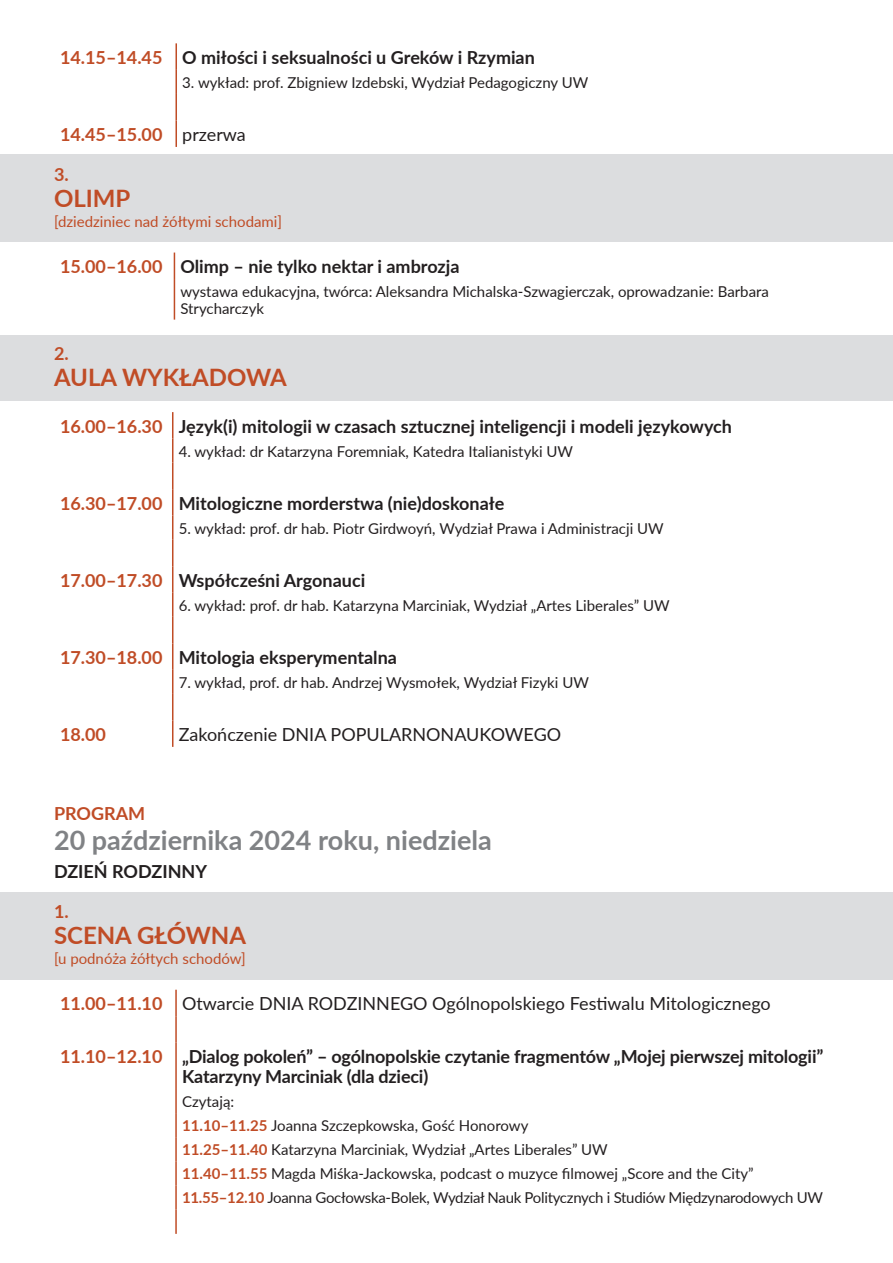
<style>
.page{position:relative;width:893px;height:1263px;background:#fff}
.page>*{position:absolute;margin:0;border:0;box-sizing:border-box;transform-origin:0 0}
.t1{font:700 27px "Lato";color:#808285}
.t2{font:700 24px "Lato";color:#c04c26}
.t3{font:700 18px/19.8px "Lato";color:#231f20}
.t4{font:700 18px "Lato";color:#c04c26}
.t5{font:18px "Lato";color:#231f20}
.t6{font:15px/16.5px "Lato";color:#231f20}
.t7{font:15px "Lato";letter-spacing:-.02em;color:#231f20}
.t8{font:15px "Lato";color:#c04c26}
.s1{font-weight:700;color:#c04c26}
</style>
<div class="page">
<div style="left:0;top:154px;width:893px;height:87px;background:#dcdddf"></div>
<div style="left:0;top:892px;width:893px;height:87px;background:#dcdddf"></div>
<div style="left:0;top:335px;width:893px;height:66px;background:#dcdddf"></div>
<hr style="left:175px;top:43px;width:2px;height:27px;background:#c04c26">
<hr style="left:175px;top:70px;width:2px;height:24px;background:#c04c26">
<hr style="left:175px;top:94px;width:2px;height:26px;background:#c04c26">
<hr style="left:175px;top:120px;width:2px;height:27px;background:#c04c26">
<svg style="left:174px;top:253px;width:1px;height:26px"></svg>
<hr style="left:174px;top:279px;width:1px;height:41px;background:#c04c26">
<svg style="left:172px;top:412px;width:1px;height:335px"></svg>
<hr style="left:175px;top:990px;width:2px;height:26px;background:#c04c26">
<hr style="left:175px;top:1016px;width:2px;height:27px;background:#c04c26">
<hr style="left:175px;top:1043px;width:2px;height:46px;background:#c04c26">
<hr style="left:175px;top:1089px;width:2px;height:24px;background:#c04c26">
<hr style="left:175px;top:1113px;width:2px;height:24px;background:#c04c26">
<hr style="left:175px;top:1137px;width:2px;height:24px;background:#c04c26">
<hr style="left:175px;top:1161px;width:2px;height:24px;background:#c04c26">
<hr style="left:175px;top:1185px;width:2px;height:24px;background:#c04c26">
<hr style="left:175px;top:1209px;width:2px;height:25px;background:#c04c26">
<p class="t4" style="left:60px;top:44px;width:104px">14.15–14.45</p>
<p class="t3" style="left:182px;top:47px;width:354px">O miłości i seksualności u Greków i Rzymian</p>
<p class="t6" style="left:182px;top:74px;width:408px">3. wykład: prof. Zbigniew Izdebski, Wydział Pedagogiczny UW</p>
<p class="t4" style="left:60px;top:121px;width:104px">14.45–15.00</p>
<p class="t5" style="left:182px;top:121px;width:65px">przerwa</p>
<p class="t4" style="left:54px;top:161px;width:16px">3.</p>
<p class="t2" style="left:54px;top:181px;width:78px">OLIMP</p>
<p class="t8" style="left:54px;top:211px;width:230px">[dziedziniec nad żółtymi schodami]</p>
<p class="t4" style="left:60px;top:253px;width:104px">15.00–16.00</p>
<p class="t3" style="left:180px;top:256px;width:281px">Olimp – nie tylko nektar i ambrozja</p>
<p class="t6" style="left:180px;top:283px;width:590px">wystawa edukacyjna, twórca: Aleksandra Michalska-Szwagierczak, oprowadzanie: Barbara<br>Strycharczyk</p>
<p class="t4" style="left:54px;top:340px;width:16px">2.</p>
<p class="t2" style="left:54px;top:360px;width:234px">AULA WYKŁADOWA</p>
<p class="t4" style="left:60px;top:413px;width:104px">16.00–16.30</p>
<p class="t3" style="left:179px;top:415px;width:555px">Język(i) mitologii w czasach sztucznej inteligencji i modeli językowych</p>
<p class="t6" style="left:179px;top:442px;width:396px">4. wykład: dr Katarzyna Foremniak, Katedra Italianistyki UW</p>
<p class="t4" style="left:60px;top:490px;width:104px">16.30–17.00</p>
<p class="t3" style="left:179px;top:492px;width:327px">Mitologiczne morderstwa (nie)doskonałe</p>
<p class="t6" style="left:179px;top:519px;width:486px">5. wykład: prof. dr hab. Piotr Girdwoyń, Wydział Prawa i Administracji UW</p>
<p class="t4" style="left:60px;top:567px;width:104px">17.00–17.30</p>
<p class="t3" style="left:179px;top:569px;width:188px">Współcześni Argonauci</p>
<p class="t6" style="left:179px;top:596px;width:492px">6. wykład: prof. dr hab. Katarzyna Marciniak, Wydział „Artes Liberales” UW</p>
<p class="t4" style="left:60px;top:644px;width:104px">17.30–18.00</p>
<p class="t3" style="left:179px;top:646px;width:220px">Mitologia eksperymentalna</p>
<p class="t6" style="left:179px;top:673px;width:412px">7. wykład, prof. dr hab. Andrzej Wysmołek, Wydział Fizyki UW</p>
<p class="t4" style="left:60px;top:721px;width:48px">18.00</p>
<p class="t5" style="left:179px;top:721px;width:384px">Zakończenie DNIA POPULARNONAUKOWEGO</p>
<p class="t4" style="left:54px;top:800px;width:93px">PROGRAM</p>
<p class="t1" style="left:54px;top:820px;width:439px">20 października 2024 roku, niedziela</p>
<p class="t3" style="left:54px;top:861px;width:155px">DZIEŃ RODZINNY</p>
<p class="t4" style="left:54px;top:898px;width:16px">1.</p>
<p class="t2" style="left:54px;top:918px;width:194px">SCENA GŁÓWNA</p>
<p class="t8" style="left:54px;top:948px;width:193px">[u podnóża żółtych schodów]</p>
<p class="t4" style="left:60px;top:990px;width:104px">11.00–11.10</p>
<p class="t5" style="left:182px;top:991px;width:590px">Otwarcie DNIA RODZINNEGO Ogólnopolskiego Festiwalu Mitologicznego</p>
<p class="t4" style="left:60px;top:1043px;width:104px">11.10–12.10</p>
<p class="t3" style="left:182px;top:1046px;width:643px">„Dialog pokoleń” – ogólnopolskie czytanie fragmentów „Mojej pierwszej mitologii”<br>Katarzyny Marciniak (dla dzieci)</p>
<p class="t6" style="left:182px;top:1093px;width:54px">Czytają:</p>
<p class="t6" style="left:182px;top:1117px;width:348px"><span class="s1">11.10–11.25</span> Joanna Szczepkowska, Gość Honorowy</p>
<p class="t6" style="left:182px;top:1141px;width:427px"><span class="s1">11.25–11.40</span> Katarzyna Marciniak, Wydział „Artes Liberales” UW</p>
<p class="t6" style="left:182px;top:1165px;width:573px"><span class="s1">11.40–11.55</span> Magda Miśka-Jackowska, podcast o muzyce filmowej „Score and the City”</p>
<p class="t7" style="left:182px;top:1187px;width:642px"><span class="s1">11.55–12.10</span> Joanna Gocłowska-Bolek, Wydział Nauk Politycznych i Studiów Międzynarodowych UW</p>
</div>
